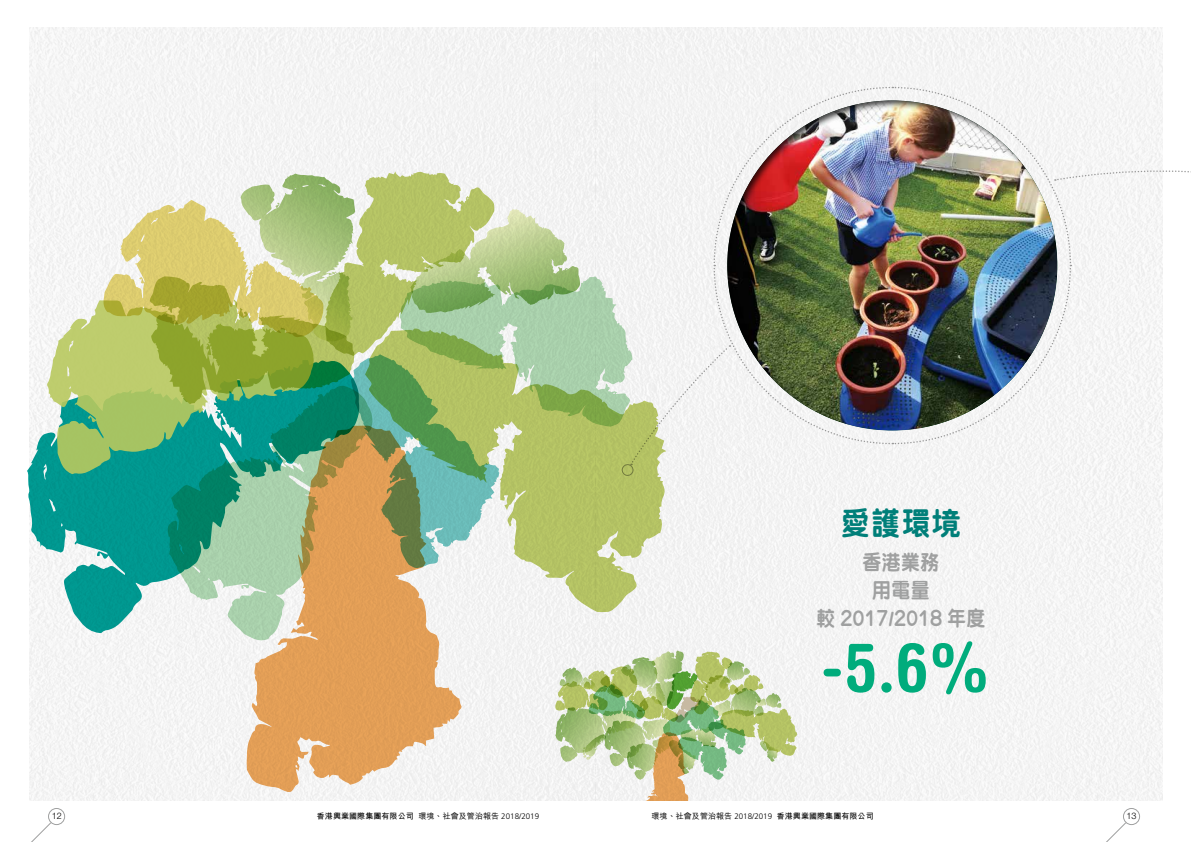
<style>
.page{position:relative;width:1191px;height:842px;background:#fff}
.page>*{position:absolute;margin:0;border:0;box-sizing:border-box;transform-origin:0 0}
.t1{font:700 condensed 67.7px "Helvetica Rounded LT Std";color:#00ac7c}
.t2{font:800 32px "M Yuen HK";color:#007f79;scale:.9 1}
.t3{font:800 21px/28px "M Yuen HK";letter-spacing:.025em;color:#9fa0a0;text-align:center;scale:.9 1}
.t4{font:300 9px "Helvetica Neue LT Std";color:#000}
.t5{font:700 8px "M Hei HK";letter-spacing:.01em;color:#000}
.s1{font-weight:500}
.s2{font-family:"Frutiger LT Std";font-weight:300}
</style>
<div class="page">
<div style="left:29px;top:27px;width:1133px;height:774px;background:#f4f4f4"></div>
<svg style="left:27px;top:360px;width:140px;height:273px;fill:#009b93"></svg>
<svg style="left:47px;top:300px;width:56px;height:174px"></svg>
<svg style="left:167px;top:568px;width:79px;height:73px;fill:#f1f1f1"></svg>
<svg style="left:462px;top:568px;width:204px;height:44px;fill:#f1f1f1"></svg>
<img style="left:103px;top:86px;width:1088px;height:482px">
<svg style="left:246px;top:426px;width:216px;height:367px;fill:#e1a058"></svg>
<svg style="left:555px;top:652px;width:242px;height:149px"></svg>
<svg style="left:31px;top:821px;width:21px;height:21px"></svg>
<svg style="left:1106px;top:821px;width:21px;height:21px"></svg>
<div style="left:48px;top:808px;width:17px;height:17px;border:1px solid #9fa0a0;border-radius:50%"></div>
<div style="left:1123px;top:808px;width:17px;height:17px;border:1px solid #9fa0a0;border-radius:50%"></div>
<h2 class="t2" style="left:841px;top:500px;width:134px">愛護環境</h2>
<h3 class="t3" style="left:816px;top:547px;width:189px">香港業務<br>用電量<br>較 2017/2018 年度</h3>
<h1 class="t1" style="left:821px;top:626px;width:169px">-5.6%</h1>
<p class="t4" style="left:52px;top:810px;width:12px">12</p>
<p class="t5" style="left:317px;top:810px;width:224px">香港興業國際集團有限公司 <span class="s1">環境、社會及管治報告</span> <span class="s2">2018/2019</span></p>
<p class="t5" style="left:651px;top:810px;width:224px"><span class="s1">環境、社會及管治報告</span> <span class="s2">2018/2019</span> 香港興業國際集團有限公司</p>
<p class="t4" style="left:1126px;top:810px;width:12px">13</p>
</div>
